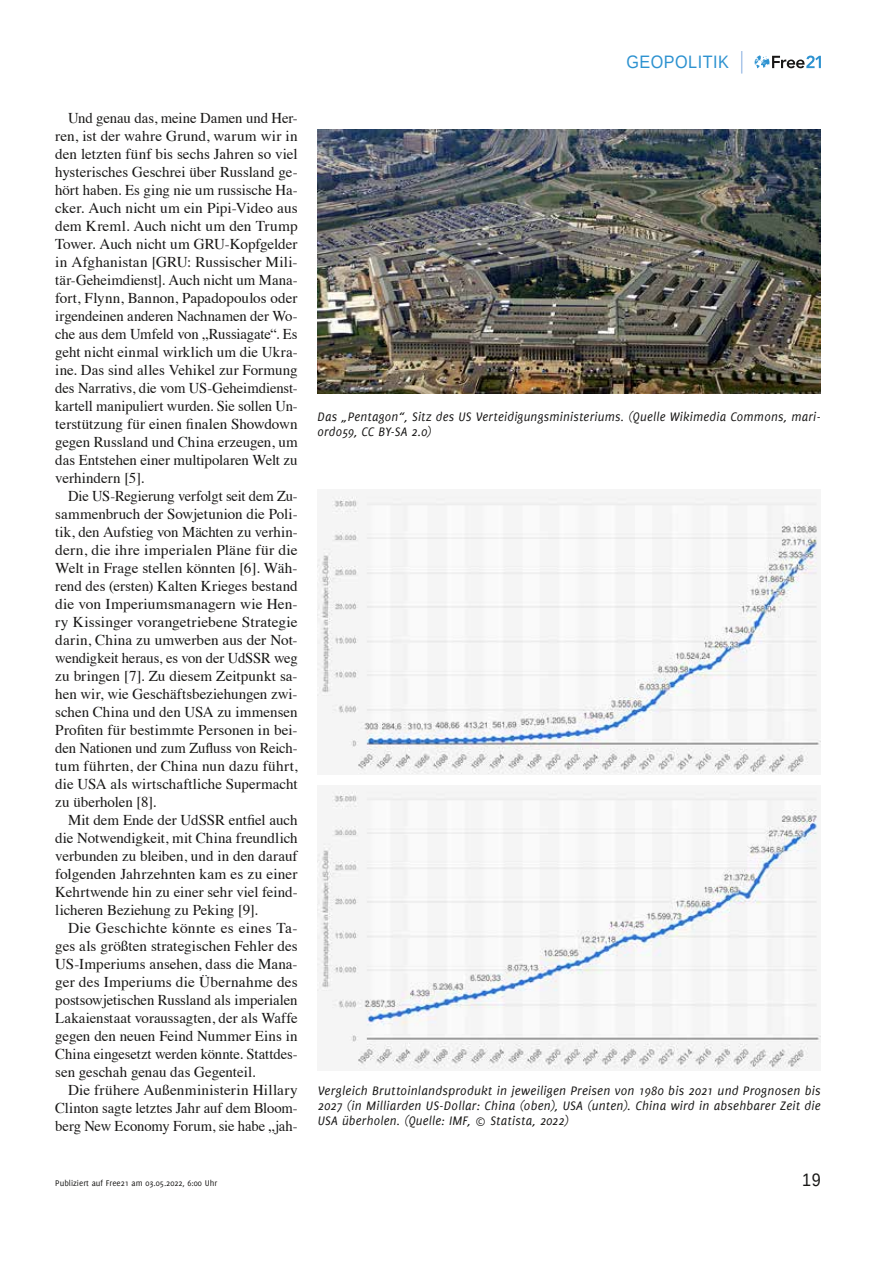
<style>
.page{position:relative;width:893px;height:1263px;background:#fff}
.page>*{position:absolute;margin:0;border:0;box-sizing:border-box;transform-origin:0 0}
.t1{font:18px "Liberation Sans";letter-spacing:.03em;color:#2d92d0;scale:.9 1}
.t2{font:18px "Liberation Sans";color:#181716;scale:.9 1}
.t3{font:15px/18px "Times";letter-spacing:-.005em;color:#181716;text-align:justify}
.t4{font:italic 13.5px/15px "Delicious";letter-spacing:.015em;color:#181716}
.t5{font:9px "Delicious";color:#181716}
</style>
<div class="page">
<svg style="left:755px;top:55px;width:66px;height:13px"></svg>
<svg style="left:741px;top:51px;width:1px;height:23px"></svg>
<img style="left:317px;top:130px;width:504px;height:263px">
<img style="left:317px;top:496px;width:504px;height:278px">
<img style="left:317px;top:791px;width:504px;height:278px">
<p class="t3" style="left:55px;top:108px;width:244px;text-indent:13px">Und genau das, meine Damen und Her&shy;ren, ist der wahre Grund, warum wir in den letzten fünf bis sechs Jahren so viel hysterisches Geschrei über Russland ge&shy;hört haben. Es ging nie um russische Ha&shy;cker. Auch nicht um ein Pipi-Video aus dem Kreml. Auch nicht um den Trump Tower. Auch nicht um GRU-Kopfgelder in Afghanistan [GRU: Russischer Mili&shy;tär-Geheimdienst]. Auch nicht um Mana&shy;fort, Flynn, Bannon, Papadopoulos oder irgendeinen anderen Nachnamen der Wo&shy;che aus dem Umfeld von „Russiagate“. Es geht nicht einmal wirklich um die Ukra&shy;ine. Das sind alles Vehikel zur Formung des Narrativs, die vom US-Geheimdienst&shy;kartell manipuliert wurden. Sie sollen Un&shy;terstützung für einen finalen Showdown gegen Russland und China erzeugen, um das Entstehen einer multipolaren Welt zu verhindern [5].</p>
<p class="t3" style="left:55px;top:486px;width:244px;text-indent:13px">Die US-Regierung verfolgt seit dem Zu&shy;sammenbruch der Sowjetunion die Poli&shy;tik, den Aufstieg von Mächten zu verhin&shy;dern, die ihre imperialen Pläne für die Welt in Frage stellen könnten [6]. Wäh&shy;rend des (ersten) Kalten Krieges bestand die von Imperiumsmanagern wie Hen&shy;ry Kissinger vorangetriebene Strategie darin, China zu umwerben aus der Not&shy;wendigkeit heraus, es von der UdSSR weg zu bringen [7]. Zu diesem Zeitpunkt sa&shy;hen wir, wie Geschäftsbeziehungen zwi&shy;schen China und den USA zu immensen Profiten für bestimmte Personen in bei&shy;den Nationen und zum Zufluss von Reich&shy;tum führten, der China nun dazu führt, die USA als wirtschaftliche Supermacht zu überholen [8].</p>
<p class="t3" style="left:55px;top:810px;width:244px;text-indent:13px">Mit dem Ende der UdSSR entfiel auch die Notwendigkeit, mit China freundlich verbunden zu bleiben, und in den darauf folgenden Jahrzehnten kam es zu einer Kehrtwende hin zu einer sehr viel feind&shy;licheren Beziehung zu Peking [9].</p>
<p class="t3" style="left:55px;top:918px;width:244px;text-indent:13px">Die Geschichte könnte es eines Ta&shy;ges als größten strategischen Fehler des US-Imperiums ansehen, dass die Mana&shy;ger des Imperiums die Übernahme des postsowjetischen Russland als imperialen Lakaienstaat voraussagten, der als Waffe gegen den neuen Feind Nummer Eins in China eingesetzt werden könnte. Stattdes&shy;sen geschah genau das Gegenteil.</p>
<p class="t3" style="left:55px;top:1080px;width:244px;text-indent:13px">Die frühere Außenministerin Hillary Clinton sagte letztes Jahr auf dem Bloom&shy;berg New Economy Forum, sie habe „jah-</p>
<p class="t1" style="left:580px;top:51px;width:167px">&amp; GESELLSCHAFTGEOPOLITIK</p>
<p class="t4" style="left:317px;top:409px;width:505px">Das „Pentagon“, Sitz des US Verteidigungsministeriums. (Quelle Wikimedia Commons, mari&shy;ordo59, CC BY-SA 2.0)</p>
<p class="t4" style="left:318px;top:1083px;width:504px;text-align:justify">Vergleich Bruttoinlandsprodukt in jeweiligen Preisen von 1980 bis 2021 und Prognosen bis 2027 (in Milliarden US-Dollar: China (oben), USA (unten). China wird in absehbarer Zeit die USA überholen. (Quelle: IMF, © Statista, 2022)</p>
<p class="t5" style="left:145px;top:1177px;width:10px">19</p>
<p class="t2" style="left:802px;top:1168px;width:22px">19</p>
<p class="t5" style="left:55px;top:1177px;width:163px">Publiziert auf Free21 am 03.05.2022, 6:00 Uhr</p>
</div>
